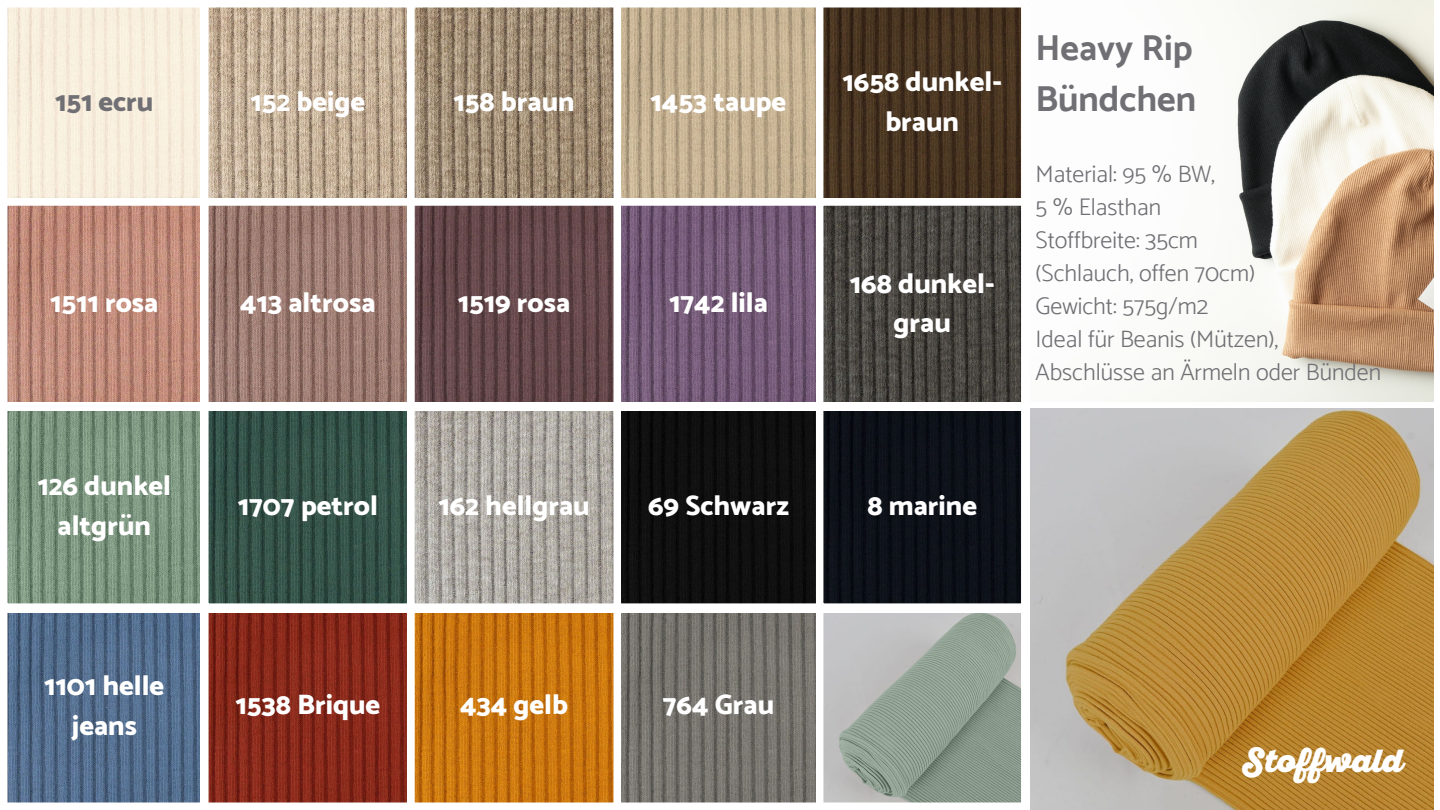
<style>
.page{position:relative;width:1440px;height:810px;background:#fff}
.page>*{position:absolute;margin:0;border:0;box-sizing:border-box;transform-origin:0 0}
.t1{font:700 36px/50.2px "Catamaran";color:#706f74}
.t2{font:900 32px "Sant Elia Script";color:#fff}
.t3{font:800 28px/39.8px "Catamaran";color:#fff;text-align:center}
.t4{font:800 28px "Catamaran";color:#706f74}
.t5{font:300 24px/33px "Catamaran";color:#706f74}
</style>
<div class="page">
<img style="left:622px;top:8px;width:399px;height:189px">
<img style="left:622px;top:206px;width:399px;height:195px">
<img style="left:622px;top:411px;width:399px;height:192px">
<img style="left:622px;top:614px;width:399px;height:188px">
<img style="left:1133px;top:0;width:301px;height:401px">
<img style="left:1030px;top:409px;width:404px;height:401px">
<img style="left:209px;top:8px;width:197px;height:189px">
<img style="left:415px;top:8px;width:199px;height:189px">
<img style="left:8px;top:206px;width:192px;height:195px">
<img style="left:209px;top:206px;width:197px;height:195px">
<img style="left:415px;top:206px;width:199px;height:195px">
<img style="left:8px;top:411px;width:192px;height:192px">
<img style="left:209px;top:411px;width:197px;height:192px">
<img style="left:415px;top:411px;width:199px;height:192px">
<img style="left:8px;top:614px;width:192px;height:188px">
<img style="left:209px;top:614px;width:197px;height:188px">
<img style="left:415px;top:614px;width:199px;height:188px">
<img style="left:8px;top:8px;width:192px;height:189px">
<div style="left:816px;top:8px;width:7px;height:794px;background:#fff"></div>
<p class="t4" style="left:55px;top:85px;width:100px">151 ecru</p>
<p class="t3" style="left:251px;top:81px;width:116px">152 beige</p>
<p class="t3" style="left:454px;top:81px;width:123px">158 braun</p>
<p class="t3" style="left:651px;top:81px;width:137px">1453 taupe</p>
<p class="t3" style="left:50px;top:283px;width:110px">1511 rosa</p>
<p class="t3" style="left:240px;top:283px;width:137px">413 altrosa</p>
<p class="t3" style="left:458px;top:283px;width:114px">1519 rosa</p>
<p class="t3" style="left:669px;top:283px;width:100px">1742 lila</p>
<p class="t3" style="left:843px;top:61px;width:161px">1658 dunkel&shy;braun</p>
<p class="t3" style="left:850px;top:263px;width:146px">168 dunkel&shy;grau</p>
<p class="t1" style="left:1036px;top:23px;width:162px">Heavy Rip<br>Bündchen</p>
<p class="t5" style="left:1036px;top:157px;width:347px">Material: 95 % BW,<br>5 % Elasthan<br>Stoffbreite: 35cm<br>(Schlauch, offen 70cm)<br>Gewicht: 575g/m2<br>Ideal für Beanis (Mützen),<br>Abschlüsse an Ärmeln oder Bünden</p>
<p class="t3" style="left:37px;top:465px;width:135px">126 dunkel altgrün</p>
<p class="t3" style="left:238px;top:486px;width:142px">1707 petrol</p>
<p class="t3" style="left:438px;top:486px;width:153px">162 hellgrau</p>
<p class="t3" style="left:648px;top:486px;width:142px">69 Schwarz</p>
<p class="t3" style="left:867px;top:486px;width:111px">8 marine</p>
<p class="t3" style="left:44px;top:665px;width:121px">1101 helle jeans</p>
<p class="t3" style="left:236px;top:685px;width:146px">1538 Brique</p>
<p class="t3" style="left:460px;top:685px;width:109px">434 gelb</p>
<p class="t3" style="left:663px;top:685px;width:113px">764 Grau</p>
<p class="t2" style="left:1243px;top:740px;width:161px">Stoffwald</p>
</div>
